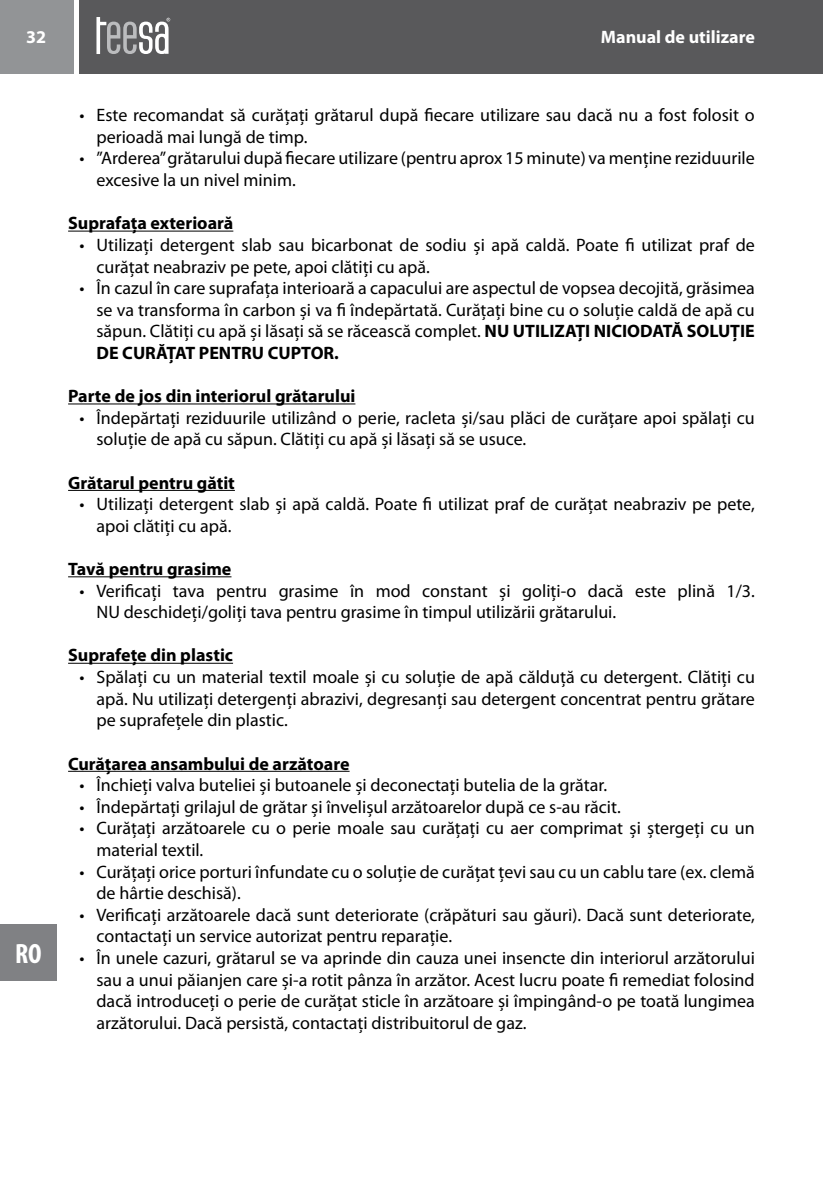
<style>
.page{position:relative;width:823px;height:1191px;background:#fff}
.page>*{position:absolute;margin:0;border:0;box-sizing:border-box;transform-origin:0 0}
.t1{font:700 condensed 28px "Myriad Pro";color:#fff}
.t2{font:18px/21.6px "Myriad Pro";color:#000}
.t3{font:700 18px "Myriad Pro";color:#000}
.t4{font:700 18px "Myriad Pro";color:#fff}
.s1{font-weight:700}
</style>
<div class="page">
<div style="left:0;top:924px;width:57px;height:57px;background:#808184"></div>
<div style="left:0;top:0;width:74px;height:74px;background:#929496"></div>
<div style="left:79px;top:0;width:743px;height:74px;background:#59595b"></div>
<svg style="left:96px;top:17px;width:74px;height:37px"></svg>
<hr style="left:68px;top:231px;width:165px;height:1px;background:#000">
<hr style="left:68px;top:403px;width:287px;height:1px;background:#000">
<hr style="left:68px;top:490px;width:167px;height:1px;background:#000">
<hr style="left:68px;top:576px;width:163px;height:1px;background:#000">
<hr style="left:68px;top:663px;width:165px;height:1px;background:#000">
<hr style="left:68px;top:771px;width:281px;height:1px;background:#000">
<p class="t4" style="left:26px;top:25px;width:21px">32</p>
<p class="t4" style="left:600px;top:25px;width:155px">Manual de utilizare</p>
<h1 class="t1" style="left:15px;top:936px;width:28px">RO</h1>
<p class="t2" style="left:96px;top:104px;width:659px;text-indent:-17px">• Este recomandat să curățați grătarul după fiecare utilizare sau dacă nu a fost folosit o perioadă mai lungă de timp.</p>
<p class="t2" style="left:96px;top:147px;width:659px;text-indent:-17px">• ”Arderea” grătarului după fiecare utilizare (pentru aprox 15 minute) va menține reziduurile excesive la un nivel minim.</p>
<p class="t3" style="left:68px;top:211px;width:167px">Suprafața exterioară</p>
<p class="t2" style="left:96px;top:234px;width:659px;text-indent:-17px">• Utilizați detergent slab sau bicarbonat de sodiu și apă caldă. Poate fi utilizat praf de curățat neabraziv pe pete, apoi clătiți cu apă.</p>
<p class="t2" style="left:96px;top:277px;width:659px;text-align:justify;text-indent:-17px">• În cazul în care suprafața interioară a capacului are aspectul de vopsea decojită, grăsimea se va transforma în carbon și va fi îndepărtată. Curățați bine cu o soluție caldă de apă cu săpun. Clătiți cu apă și lăsați să se răcească complet. <span class="s1">NU UTILIZAȚI NICIODATĂ SOLUȚIE DE CURĂȚAT PENTRU CUPTOR.</span></p>
<p class="t3" style="left:68px;top:384px;width:289px">Parte de jos din interiorul grătarului</p>
<p class="t2" style="left:96px;top:406px;width:659px;text-indent:-17px">• Îndepărtați reziduurile utilizând o perie, racleta și/sau plăci de curățare apoi spălați cu soluție de apă cu săpun. Clătiți cu apă și lăsați să se usuce.</p>
<p class="t3" style="left:68px;top:471px;width:168px">Grătarul pentru gătit</p>
<p class="t2" style="left:96px;top:493px;width:659px;text-indent:-17px">• Utilizați detergent slab și apă caldă. Poate fi utilizat praf de curățat neabraziv pe pete, apoi clătiți cu apă.</p>
<p class="t3" style="left:68px;top:557px;width:165px">Tavă pentru grasime</p>
<p class="t2" style="left:96px;top:579px;width:659px;text-indent:-17px">• Verificați tava pentru grasime în mod constant și goliți-o dacă este plină 1/3.<br>NU deschideți/goliți tava pentru grasime în timpul utilizării grătarului.</p>
<p class="t3" style="left:68px;top:643px;width:166px">Suprafețe din plastic</p>
<p class="t2" style="left:96px;top:666px;width:659px;text-align:justify;text-indent:-17px">• Spălați cu un material textil moale și cu soluție de apă călduță cu detergent. Clătiți cu apă. Nu utilizați detergenți abrazivi, degresanți sau detergent concentrat pentru grătare pe suprafețele din plastic.</p>
<p class="t3" style="left:68px;top:751px;width:283px">Curățarea ansambului de arzătoare</p>
<p class="t2" style="left:79px;top:774px;width:529px">• Închieți valva buteliei și butoanele și deconectați butelia de la grătar.</p>
<p class="t2" style="left:79px;top:795px;width:542px">• Îndepărtați grilajul de grătar și învelișul arzătoarelor după ce s-au răcit.</p>
<p class="t2" style="left:96px;top:817px;width:659px;text-indent:-17px">• Curățați arzătoarele cu o perie moale sau curățați cu aer comprimat și ștergeți cu un material textil.</p>
<p class="t2" style="left:96px;top:860px;width:659px;text-indent:-17px">• Curățați orice porturi înfundate cu o soluție de curățat țevi sau cu un cablu tare (ex. clemă de hârtie deschisă).</p>
<p class="t2" style="left:96px;top:903px;width:659px;text-indent:-17px">• Verificați arzătoarele dacă sunt deteriorate (crăpături sau găuri). Dacă sunt deteriorate, contactați un service autorizat pentru reparație.</p>
<p class="t2" style="left:96px;top:946px;width:659px;text-align:justify;text-indent:-17px">• În unele cazuri, grătarul se va aprinde din cauza unei insencte din interiorul arzătorului sau a unui păianjen care și-a rotit pânza în arzător. Acest lucru poate fi remediat folosind dacă introduceți o perie de curățat sticle în arzătoare și împingând-o pe toată lungimea arzătorului. Dacă persistă, contactați distribuitorul de gaz.</p>
</div>
